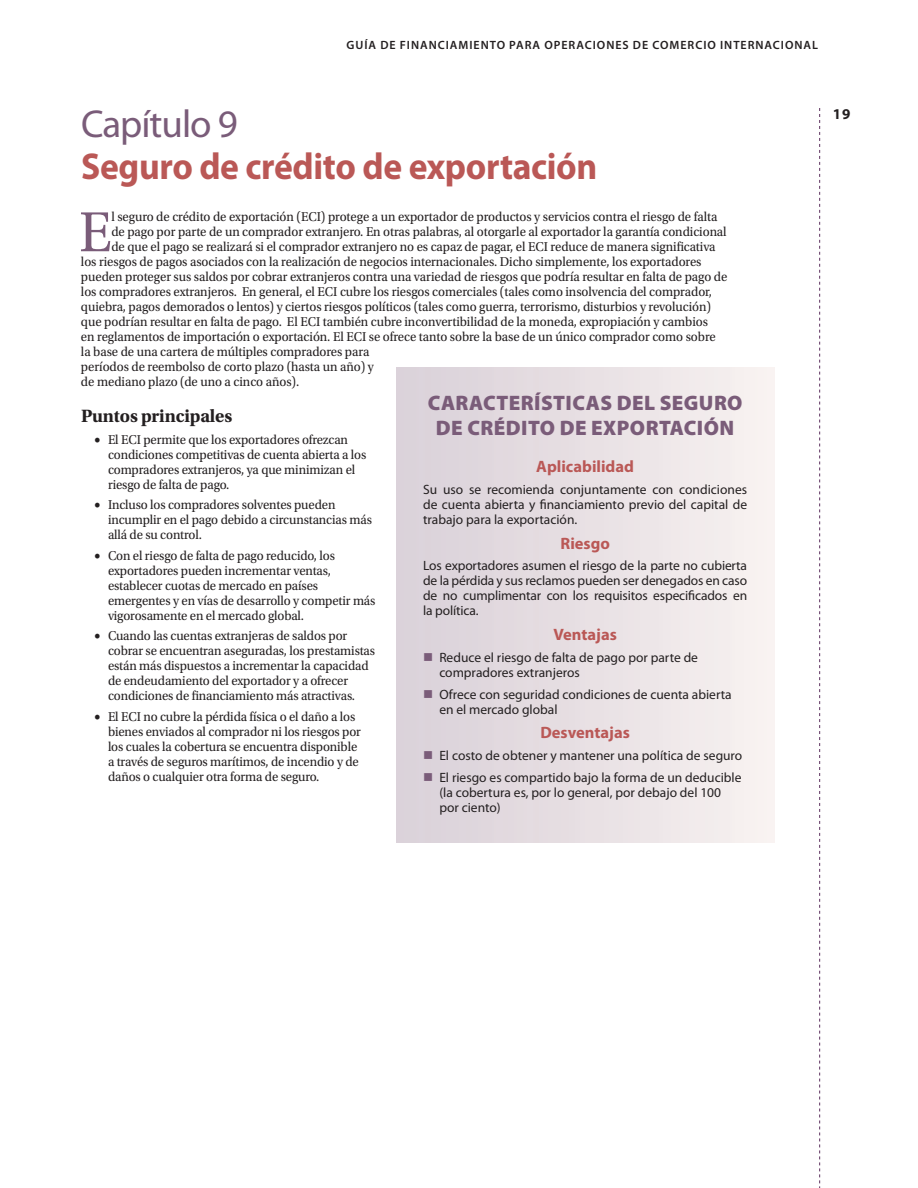
<style>
.page{position:relative;width:918px;height:1188px;background:#fff}
.page>*{position:absolute;margin:0;border:0;box-sizing:border-box;transform-origin:0 0}
.Drop_Cap{font:59.4px "Utopia Std";color:#7a5c79;scale:.95 1}
.Chapter_Number{font:39px "Myriad Pro";letter-spacing:-.025em;color:#7a5c79}
.Chapter_Title{font:700 37.5px "Myriad Pro";letter-spacing:-.01em;color:#ba5856;scale:.95 1}
.t1{font:900 21px/25.2px "Myriad Pro";letter-spacing:.02em;color:#7a5c79;text-align:center}
.Heading_1{font:700 18.75px "Utopia Std";letter-spacing:-.01em;color:#231f20}
.t2{font:700 16.5px "Myriad Pro";color:#ba5856}
.t3{font:700 15px "Myriad Pro";color:#231f20}
.Drop_Cap-2{font:13.5px/15px "Utopia Std";letter-spacing:-.01em;color:#231f20;scale:.95 1}
.t4{font:13.5px/15px "Myriad Pro";color:#231f20}
.t5{font:600 12px "Myriad Pro";letter-spacing:.08em;color:#231f20}
</style>
<div class="page">
<svg style="left:819px;top:108px;width:1px;height:1080px"></svg>
<div style="left:396px;top:367px;width:378px;height:475px;background:linear-gradient(to right,#d9d0d8,#f8f2f0)"></div>
<svg style="left:424px;top:653px;width:8px;height:8px"></svg>
<svg style="left:424px;top:690px;width:8px;height:8px"></svg>
<svg style="left:424px;top:751px;width:8px;height:8px"></svg>
<svg style="left:424px;top:773px;width:8px;height:8px"></svg>
<p class="t5" style="left:347px;top:37px;width:473px">GUÍA DE FINANCIAMIENTO PARA OPERACIONES DE COMERCIO INTERNACIONAL</p>
<p class="Chapter_Number" style="left:81px;top:100px;width:158px">Capítulo 9</p>
<p class="Chapter_Title" style="left:81px;top:142px;width:545px">Seguro de crédito de exportación</p>
<p class="Drop_Cap" style="left:79px;top:200px;width:36px">E</p>
<p class="Drop_Cap-2" style="left:111px;top:210px;width:639px">l seguro de crédito de exportación (ECI) protege a un exportador de productos y servicios contra el riesgo de falta</p>
<p class="Drop_Cap-2" style="left:111px;top:225px;width:649px">de pago por parte de un comprador extranjero. En otras palabras, al otorgarle al exportador la garantía condicional</p>
<p class="Drop_Cap-2" style="left:111px;top:240px;width:638px">de que el pago se realizará si el comprador extranjero no es capaz de pagar, el ECI reduce de manera significativa</p>
<p class="Drop_Cap-2" style="left:81px;top:255px;width:655px">los riesgos de pagos asociados con la realización de negocios internacionales. Dicho simplemente, los exportadores</p>
<p class="Drop_Cap-2" style="left:81px;top:270px;width:682px">pueden proteger sus saldos por cobrar extranjeros contra una variedad de riesgos que podría resultar en falta de pago de</p>
<p class="Drop_Cap-2" style="left:81px;top:285px;width:666px">los compradores extranjeros. En general, el ECI cubre los riesgos comerciales (tales como insolvencia del comprador,</p>
<p class="Drop_Cap-2" style="left:81px;top:300px;width:665px">quiebra, pagos demorados o lentos) y ciertos riesgos políticos (tales como guerra, terrorismo, disturbios y revolución)</p>
<p class="Drop_Cap-2" style="left:81px;top:315px;width:662px">que podrían resultar en falta de pago. El ECI también cubre inconvertibilidad de la moneda, expropiación y cambios</p>
<p class="Drop_Cap-2" style="left:81px;top:330px;width:670px">en reglamentos de importación o exportación. El ECI se ofrece tanto sobre la base de un único comprador como sobre</p>
<p class="Drop_Cap-2" style="left:81px;top:345px;width:305px">la base de una cartera de múltiples compradores para</p>
<p class="Drop_Cap-2" style="left:81px;top:360px;width:310px">períodos de reembolso de corto plazo (hasta un año) y</p>
<p class="Drop_Cap-2" style="left:81px;top:375px;width:231px">de mediano plazo (de uno a cinco años).</p>
<p class="Heading_1" style="left:81px;top:405px;width:153px">Puntos principales</p>
<p class="Drop_Cap-2" style="left:108px;top:432px;width:274px;text-indent:-14px">• El ECI permite que los exportadores ofrezcan condiciones competitivas de cuenta abierta a los compradores extranjeros, ya que minimizan el riesgo de falta de pago.</p>
<p class="Drop_Cap-2" style="left:108px;top:498px;width:279px;text-indent:-14px">• Incluso los compradores solventes pueden incumplir en el pago debido a circunstancias más allá de su control.</p>
<p class="Drop_Cap-2" style="left:108px;top:548px;width:283px;text-indent:-14px">• Con el riesgo de falta de pago reducido, los exportadores pueden incrementar ventas, establecer cuotas de mercado en países emergentes y en vías de desarrollo y competir más vigorosamente en el mercado global.</p>
<p class="Drop_Cap-2" style="left:108px;top:629px;width:283px;text-indent:-14px">• Cuando las cuentas extranjeras de saldos por cobrar se encuentran aseguradas, los prestamistas están más dispuestos a incrementar la capacidad de endeudamiento del exportador y a ofrecer condiciones de financiamiento más atractivas.</p>
<p class="Drop_Cap-2" style="left:108px;top:709px;width:268px;text-indent:-14px">• El ECI no cubre la pérdida física o el daño a los bienes enviados al comprador ni los riesgos por los cuales la cobertura se encuentra disponible a través de seguros marítimos, de incendio y de daños o cualquier otra forma de seguro.</p>
<p class="t1" style="left:428px;top:389px;width:316px">CARACTERÍSTICAS DEL SEGURO<br>DE CRÉDITO DE EXPORTACIÓN</p>
<p class="t2" style="left:536px;top:456px;width:99px">Aplicabilidad</p>
<p class="t4" style="left:423px;top:482px;width:325px;text-align:justify">Su uso se recomienda conjuntamente con condiciones de cuenta abierta y financiamiento previo del capital de trabajo para la exportación.</p>
<p class="t2" style="left:560px;top:532px;width:51px">Riesgo</p>
<p class="t4" style="left:423px;top:558px;width:326px;text-align:justify">Los exportadores asumen el riesgo de la parte no cubierta de la pérdida y sus reclamos pueden ser denegados en caso de no cumplimentar con los requisitos especificados en la política.</p>
<p class="t2" style="left:553px;top:624px;width:65px">Ventajas</p>
<p class="t4" style="left:439px;top:650px;width:260px">Reduce el riesgo de falta de pago por parte de compradores extranjeros</p>
<p class="t4" style="left:439px;top:686px;width:294px">Ofrece con seguridad condiciones de cuenta abierta en el mercado global</p>
<p class="t2" style="left:540px;top:722px;width:91px">Desventajas</p>
<p class="t4" style="left:439px;top:744px;width:305px;line-height:21.8px">El costo de obtener y mantener una política de seguro<br>El riesgo es compartido bajo la forma de un deducible</p>
<p class="t4" style="left:439px;top:785px;width:283px">(la cobertura es, por lo general, por debajo del 100 por ciento)</p>
<p class="t3" style="left:833px;top:104px;width:19px">19</p>
</div>
